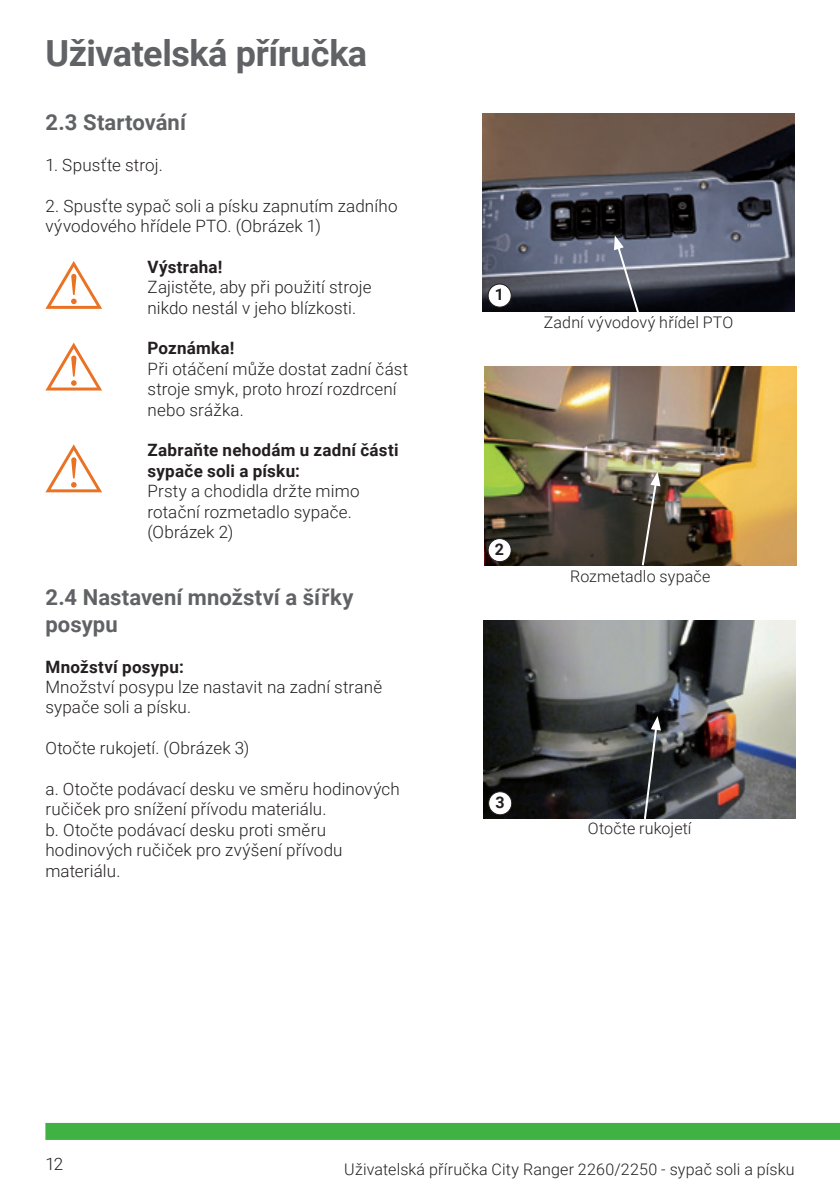
<style>
.page{position:relative;width:840px;height:1191px;background:#fff}
.page>*{position:absolute;margin:0;border:0;box-sizing:border-box;transform-origin:0 0}
.t1{font:700 36px "Roboto";letter-spacing:-.015em;color:#616265}
.t2{font:700 22px/26.4px "Roboto";letter-spacing:.005em;color:#616265}
.t3{font:300 17px/20.4px "Roboto";letter-spacing:.01em;color:#231f20}
.t4{font:700 17px/20.4px "Roboto";letter-spacing:.015em;color:#231f20}
.t5{font:300 16px "Roboto";letter-spacing:.01em;color:#231f20}
.t6{font:700 16px "Roboto";color:#231f20}
</style>
<div class="page">
<div style="left:45px;top:1123px;width:794px;height:17px;background:#40b143"></div>
<img style="left:484px;top:367px;width:312px;height:198px">
<img style="left:482px;top:113px;width:312px;height:199px">
<img style="left:483px;top:620px;width:312px;height:199px">
<svg style="left:640px;top:472px;width:20px;height:94px;background:#5d574d"></svg>
<svg style="left:642px;top:716px;width:18px;height:103px;background:#434749"></svg>
<svg style="left:613px;top:235px;width:27px;height:77px;background:#606572"></svg>
<div style="left:488px;top:791px;width:23px;height:23px;background:#fff;border-radius:50%"></div>
<div style="left:488px;top:791px;width:24px;height:24px;border:1px solid #231f20;border-radius:50%"></div>
<div style="left:488px;top:284px;width:23px;height:23px;background:#fff;border-radius:50%"></div>
<div style="left:487px;top:283px;width:24px;height:24px;border:1px solid #231f20;border-radius:50%"></div>
<div style="left:488px;top:538px;width:23px;height:23px;background:#fff;border-radius:50%"></div>
<div style="left:487px;top:538px;width:24px;height:24px;border:1px solid #231f20;border-radius:50%"></div>
<svg style="left:45px;top:261px;width:57px;height:48px"></svg>
<svg style="left:45px;top:342px;width:57px;height:48px"></svg>
<svg style="left:45px;top:444px;width:57px;height:48px"></svg>
<h1 class="t1" style="left:45px;top:28px;width:323px">Uživatelská příručka</h1>
<p class="t2" style="left:45px;top:108px;width:142px">2.3 Startování</p>
<p class="t3" style="left:45px;top:154px;width:119px">1. Spusťte stroj.</p>
<p class="t3" style="left:45px;top:195px;width:353px">2. Spusťte sypač soli a písku zapnutím zadního vývodového hřídele PTO. (Obrázek 1)</p>
<p class="t4" style="left:147px;top:256px;width:76px">Výstraha!</p>
<p class="t3" style="left:147px;top:276px;width:225px">Zajistěte, aby při použití stroje nikdo nestál v jeho blízkosti.</p>
<p class="t4" style="left:147px;top:337px;width:88px">Poznámka!</p>
<p class="t3" style="left:147px;top:358px;width:262px">Při otáčení může dostat zadní část stroje smyk, proto hrozí rozdrcení nebo srážka.</p>
<p class="t4" style="left:147px;top:439px;width:252px">Zabraňte nehodám u zadní části sypače soli a písku:</p>
<p class="t3" style="left:147px;top:480px;width:213px">Prsty a chodidla držte mimo rotační rozmetadlo sypače. (Obrázek 2)</p>
<p class="t2" style="left:45px;top:583px;width:309px">2.4 Nastavení množství a šířky posypu</p>
<p class="t4" style="left:45px;top:655px;width:140px">Množství posypu:</p>
<p class="t3" style="left:45px;top:676px;width:338px">Množství posypu lze nastavit na zadní straně sypače soli a písku.</p>
<p class="t3" style="left:45px;top:737px;width:205px">Otočte rukojetí. (Obrázek 3)</p>
<p class="t3" style="left:45px;top:778px;width:356px">a. Otočte podávací desku ve směru hodinových ručiček pro snížení přívodu materiálu.<br>b. Otočte podávací desku proti směru hodinových ručiček pro zvýšení přívodu materiálu.</p>
<p class="t6" style="left:494px;top:283px;width:11px">1</p>
<p class="t5" style="left:543px;top:311px;width:191px">Zadní vývodový hřídel PTO</p>
<p class="t6" style="left:494px;top:538px;width:11px">2</p>
<p class="t5" style="left:570px;top:565px;width:142px">Rozmetadlo sypače</p>
<p class="t6" style="left:495px;top:791px;width:11px">3</p>
<p class="t5" style="left:587px;top:817px;width:105px">Otočte rukojetí</p>
<p class="t3" style="left:45px;top:1152px;width:19px">12</p>
<p class="t5" style="left:344px;top:1157px;width:451px">Uživatelská příručka City Ranger 2260/2250 - sypač soli a písku</p>
</div>
